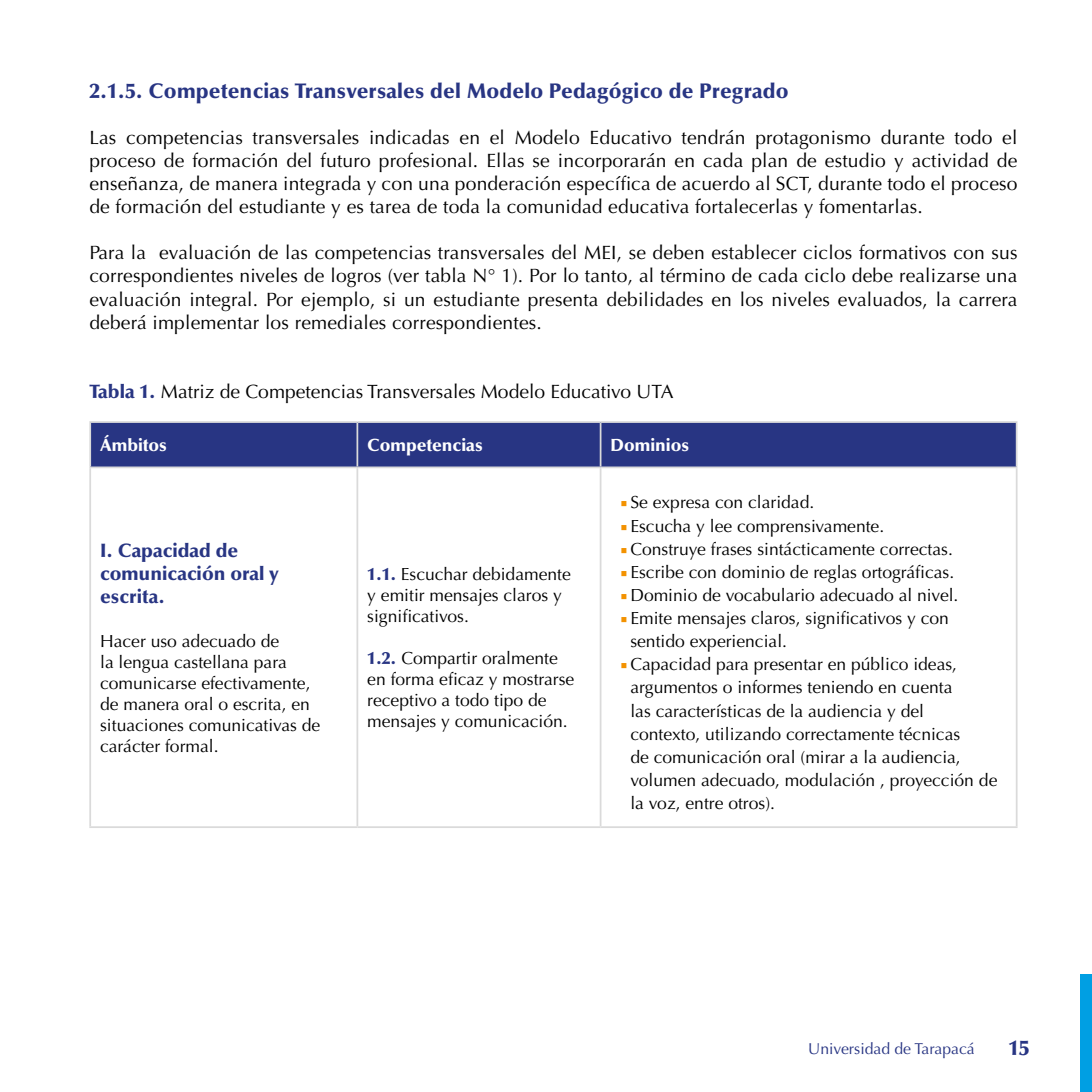
<style>
.page{position:relative;width:1092px;height:1092px;background:#fff}
.page>*{position:absolute;margin:0;border:0;box-sizing:border-box;transform-origin:0 0}
.t1{font:900 21px "Optima LT Std";letter-spacing:.01em;color:#283583}
.t2{font:19.25px/23.1px "Optima LT Std";letter-spacing:.01em;color:#000;text-align:justify}
.t3{font:900 19.25px/23.1px "Optima LT Std";color:#283583}
.t4{font:17.5px/21px "Optima LT Std";color:#000}
.t5{font:900 17.5px "Optima LT Std";color:#fff}
.t6{font:15.75px "Optima LT Std";color:#283583}
.s1{font-weight:900;color:#283583}
.s2{font-family:"Minion Pro";font-weight:700;font-stretch:condensed;color:#f39200}
</style>
<div class="page">
<div style="left:1080px;top:974px;width:11px;height:117px;background:#009fe3"></div>
<div style="left:91px;top:423px;width:924px;height:43px;background:#283583"></div>
<hr style="left:356px;top:468px;width:2px;height:358px;background:#dadada">
<hr style="left:599px;top:468px;width:2px;height:358px;background:#dadada">
<hr style="left:89px;top:826px;width:268px;height:2px;background:#dadada">
<hr style="left:357px;top:826px;width:243px;height:2px;background:#dadada">
<hr style="left:600px;top:826px;width:417px;height:2px;background:#dadada">
<hr style="left:89px;top:468px;width:2px;height:358px;background:#dadada">
<hr style="left:1015px;top:468px;width:2px;height:358px;background:#dadada">
<hr style="left:356px;top:423px;width:2px;height:43px;background:#dadada">
<hr style="left:599px;top:423px;width:2px;height:43px;background:#dadada">
<hr style="left:89px;top:421px;width:268px;height:2px;background:#dadada">
<hr style="left:89px;top:423px;width:2px;height:43px;background:#dadada">
<hr style="left:357px;top:421px;width:243px;height:2px;background:#dadada">
<hr style="left:600px;top:421px;width:417px;height:2px;background:#dadada">
<hr style="left:1015px;top:423px;width:2px;height:43px;background:#dadada">
<hr style="left:89px;top:466px;width:268px;height:2px;background:#dadada">
<hr style="left:357px;top:466px;width:243px;height:2px;background:#dadada">
<hr style="left:600px;top:466px;width:417px;height:2px;background:#dadada">
<p class="t1" style="left:89px;top:78px;width:700px">2.1.5. Competencias Transversales del Modelo Pedagógico de Pregrado</p>
<p class="t2" style="left:89px;top:126px;width:929px">Las competencias transversales indicadas en el Modelo Educativo tendrán protagonismo durante todo el proceso de formación del futuro profesional. Ellas se incorporarán en cada plan de estudio y actividad de enseñanza, de manera integrada y con una ponderación específica de acuerdo al SCT, durante todo el proceso de formación del estudiante y es tarea de toda la comunidad educativa fortalecerlas y fomentarlas.</p>
<p class="t2" style="left:89px;top:241px;width:929px">Para la evaluación de las competencias transversales del MEI, se deben establecer ciclos formativos con sus correspondientes niveles de logros (ver tabla N° 1). Por lo tanto, al término de cada ciclo debe realizarse una evaluación integral. Por ejemplo, si un estudiante presenta debilidades en los niveles evaluados, la carrera deberá implementar los remediales correspondientes.</p>
<p class="t2" style="left:89px;top:380px;width:585px"><span class="s1">Tabla 1.</span> Matriz de Competencias Transversales Modelo Educativo UTA</p>
<p class="t5" style="left:100px;top:435px;width:68px">Ámbitos</p>
<p class="t5" style="left:367px;top:435px;width:117px">Competencias</p>
<p class="t5" style="left:610px;top:435px;width:80px">Dominios</p>
<p class="t3" style="left:100px;top:538px;width:180px">I. Capacidad de comunicación oral y escrita.</p>
<p class="t4" style="left:100px;top:630px;width:222px">Hacer uso adecuado de<br>la lengua castellana para comunicarse efectivamente, de manera oral o escrita, en situaciones comunicativas de carácter formal.</p>
<p class="t4" style="left:367px;top:564px;width:205px"><span class="s1">1.1.</span> Escuchar debidamente y emitir mensajes claros y significativos.</p>
<p class="t4" style="left:367px;top:648px;width:208px"><span class="s1">1.2.</span> Compartir oralmente en forma eficaz y mostrarse receptivo a todo tipo de mensajes y comunicación.</p>
<p class="t4" style="left:620px;top:492px;width:195px"><span class="s2">■</span> Se expresa con claridad.</p>
<p class="t4" style="left:620px;top:515px;width:265px"><span class="s2">■</span> Escucha y lee comprensivamente.</p>
<p class="t4" style="left:620px;top:538px;width:334px"><span class="s2">■</span> Construye frases sintácticamente correctas.</p>
<p class="t4" style="left:620px;top:561px;width:335px"><span class="s2">■</span> Escribe con dominio de reglas ortográficas.</p>
<p class="t4" style="left:620px;top:584px;width:339px"><span class="s2">■</span> Dominio de vocabulario adecuado al nivel.</p>
<p class="t4" style="left:630px;top:606px;width:320px;line-height:23.1px;text-indent:-10px"><span class="s2">■</span> Emite mensajes claros, significativos y con sentido experiencial.</p>
<p class="t4" style="left:630px;top:653px;width:368px;line-height:23.1px;text-indent:-10px"><span class="s2">■</span> Capacidad para presentar en público ideas, argumentos o informes teniendo en cuenta<br>las características de la audiencia y del contexto, utilizando correctamente técnicas<br>de comunicación oral (mirar a la audiencia, volumen adecuado, modulación , proyección de la voz, entre otros).</p>
<p class="t6" style="left:808px;top:1039px;width:168px">Universidad de Tarapacá</p>
<p class="t1" style="left:1008px;top:1035px;width:22px">15</p>
</div>
